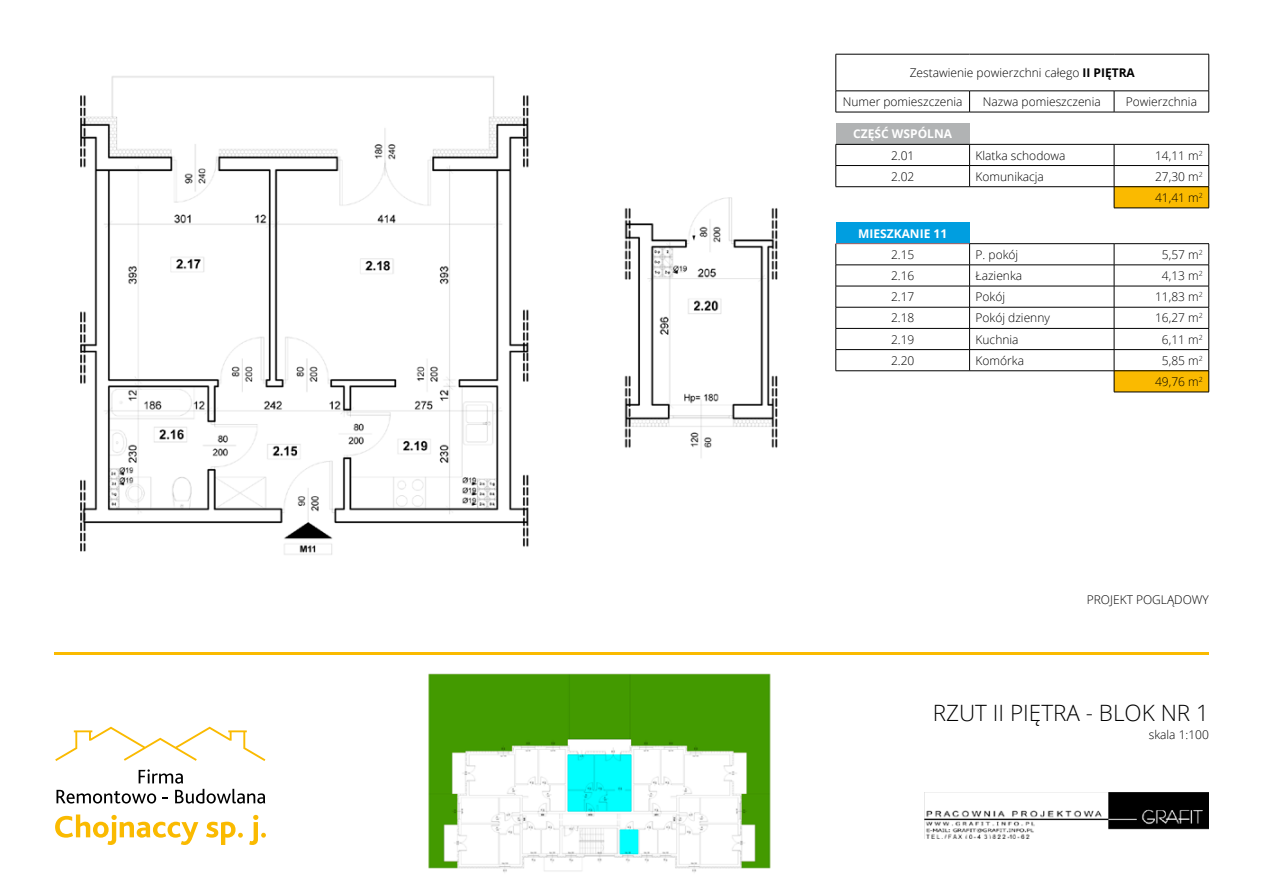
<style>
.page{position:relative;width:1263px;height:893px;background:#fff}
.page>*{position:absolute;margin:0;border:0;box-sizing:border-box;transform-origin:0 0}
.t1{font:300 22.5px "Open Sans";color:#000}
.t2{font:300 12px/21.1px "Open Sans";color:#000}
.t3{font:700 12px "Open Sans";color:#fff}
.s1{font-weight:700}
</style>
<div class="page">
<img style="left:54px;top:53px;width:1156px;height:820px">
<div style="left:836px;top:123px;width:133px;height:21px;background:#b1b3b4"></div>
<div style="left:1114px;top:187px;width:95px;height:21px;background:#faba00"></div>
<hr style="left:836px;top:54px;width:133px;height:1px;background:#000">
<hr style="left:835px;top:54px;width:1px;height:37px;background:#000">
<hr style="left:969px;top:54px;width:145px;height:1px;background:#000">
<hr style="left:1114px;top:54px;width:95px;height:1px;background:#000">
<hr style="left:1208px;top:54px;width:1px;height:37px;background:#000">
<hr style="left:836px;top:91px;width:133px;height:1px;background:#000">
<svg style="left:835px;top:91px;width:1px;height:21px"></svg>
<hr style="left:969px;top:91px;width:145px;height:1px;background:#000">
<svg style="left:969px;top:91px;width:1px;height:21px"></svg>
<hr style="left:1114px;top:91px;width:95px;height:1px;background:#000">
<svg style="left:1114px;top:91px;width:1px;height:21px"></svg>
<svg style="left:1208px;top:91px;width:1px;height:21px"></svg>
<hr style="left:836px;top:112px;width:133px;height:1px;background:#000">
<hr style="left:969px;top:112px;width:145px;height:1px;background:#000">
<hr style="left:1114px;top:112px;width:95px;height:1px;background:#000">
<hr style="left:969px;top:144px;width:145px;height:1px;background:#000">
<hr style="left:1114px;top:144px;width:95px;height:1px;background:#000">
<hr style="left:836px;top:165px;width:133px;height:1px;background:#000">
<svg style="left:835px;top:145px;width:1px;height:42px"></svg>
<hr style="left:969px;top:165px;width:145px;height:1px;background:#000">
<svg style="left:969px;top:145px;width:1px;height:41px"></svg>
<hr style="left:1114px;top:165px;width:95px;height:1px;background:#000">
<hr style="left:836px;top:186px;width:133px;height:1px;background:#000">
<hr style="left:969px;top:186px;width:145px;height:1px;background:#000">
<hr style="left:1114px;top:186px;width:95px;height:1px;background:#000">
<svg style="left:1114px;top:145px;width:1px;height:63px"></svg>
<svg style="left:1208px;top:145px;width:1px;height:63px"></svg>
<hr style="left:1114px;top:208px;width:95px;height:1px;background:#000">
<hr style="left:836px;top:144px;width:133px;height:1px;background:#000">
<div style="left:836px;top:222px;width:133px;height:22px;background:#009ee0"></div>
<div style="left:1114px;top:371px;width:95px;height:21px;background:#faba00"></div>
<hr style="left:969px;top:243px;width:145px;height:1px;background:#000">
<hr style="left:1114px;top:243px;width:95px;height:1px;background:#000">
<hr style="left:836px;top:265px;width:133px;height:1px;background:#000">
<hr style="left:969px;top:265px;width:145px;height:1px;background:#000">
<hr style="left:1114px;top:265px;width:95px;height:1px;background:#000">
<hr style="left:836px;top:286px;width:133px;height:1px;background:#000">
<hr style="left:969px;top:286px;width:145px;height:1px;background:#000">
<hr style="left:1114px;top:286px;width:95px;height:1px;background:#000">
<hr style="left:836px;top:307px;width:133px;height:1px;background:#000">
<hr style="left:969px;top:307px;width:145px;height:1px;background:#000">
<hr style="left:1114px;top:307px;width:95px;height:1px;background:#000">
<hr style="left:836px;top:328px;width:133px;height:1px;background:#000">
<hr style="left:969px;top:328px;width:145px;height:1px;background:#000">
<hr style="left:1114px;top:328px;width:95px;height:1px;background:#000">
<hr style="left:836px;top:349px;width:133px;height:1px;background:#000">
<svg style="left:835px;top:244px;width:1px;height:127px"></svg>
<hr style="left:969px;top:349px;width:145px;height:1px;background:#000">
<svg style="left:969px;top:244px;width:1px;height:126px"></svg>
<hr style="left:1114px;top:349px;width:95px;height:1px;background:#000">
<hr style="left:836px;top:370px;width:133px;height:1px;background:#000">
<hr style="left:969px;top:370px;width:145px;height:1px;background:#000">
<hr style="left:1114px;top:370px;width:95px;height:1px;background:#000">
<svg style="left:1114px;top:244px;width:1px;height:148px"></svg>
<svg style="left:1208px;top:244px;width:1px;height:148px"></svg>
<hr style="left:1114px;top:392px;width:95px;height:1px;background:#000">
<hr style="left:836px;top:243px;width:133px;height:1px;background:#b65f5b">
<svg style="left:55px;top:727px;width:210px;height:34px"></svg>
<svg style="left:57px;top:769px;width:208px;height:34px"></svg>
<svg style="left:55px;top:814px;width:211px;height:31px"></svg>
<img style="left:925px;top:792px;width:284px;height:46px">
<hr style="left:54px;top:652px;width:1155px;height:2px;background:#faba00">
<p class="t2" style="left:910px;top:62px;width:227px">Zestawienie powierzchni całego <span class="s1">II PIĘTRA</span></p>
<p class="t2" style="left:843px;top:91px;width:121px">Numer pomieszczenia</p>
<p class="t2" style="left:983px;top:91px;width:119px">Nazwa pomieszczenia</p>
<p class="t2" style="left:1126px;top:91px;width:73px">Powierzchnia</p>
<p class="t3" style="left:853px;top:126px;width:100px">CZĘŚĆ WSPÓLNA</p>
<p class="t2" style="left:891px;top:144px;width:25px">2.01</p>
<p class="t2" style="left:975px;top:144px;width:91px">Klatka schodowa</p>
<p class="t2" style="left:1155px;top:144px;width:49px">14,11 m<sup>2</sup></p>
<p class="t2" style="left:891px;top:165px;width:25px">2.02</p>
<p class="t2" style="left:975px;top:165px;width:70px">Komunikacja</p>
<p class="t2" style="left:1155px;top:165px;width:49px">27,30 m<sup>2<br></sup>41,41 m<sup>2</sup></p>
<p class="t3" style="left:858px;top:225px;width:91px">MIESZKANIE 11</p>
<p class="t2" style="left:891px;top:244px;width:25px">2.15</p>
<p class="t2" style="left:975px;top:244px;width:44px">P. pokój</p>
<p class="t2" style="left:1162px;top:244px;width:42px">5,57 m<sup>2</sup></p>
<p class="t2" style="left:891px;top:265px;width:25px">2.16</p>
<p class="t2" style="left:975px;top:265px;width:48px">Łazienka</p>
<p class="t2" style="left:1162px;top:265px;width:42px">4,13 m<sup>2</sup></p>
<p class="t2" style="left:891px;top:286px;width:25px">2.17</p>
<p class="t2" style="left:975px;top:286px;width:31px">Pokój</p>
<p class="t2" style="left:1155px;top:286px;width:49px">11,83 m<sup>2</sup></p>
<p class="t2" style="left:891px;top:307px;width:25px">2.18</p>
<p class="t2" style="left:975px;top:307px;width:76px">Pokój dzienny</p>
<p class="t2" style="left:1155px;top:307px;width:49px">16,27 m<sup>2</sup></p>
<p class="t2" style="left:891px;top:328px;width:25px">2.19</p>
<p class="t2" style="left:975px;top:328px;width:44px">Kuchnia</p>
<p class="t2" style="left:1162px;top:328px;width:42px">6,11 m<sup>2</sup></p>
<p class="t2" style="left:891px;top:349px;width:25px">2.20</p>
<p class="t2" style="left:975px;top:349px;width:50px">Komórka</p>
<p class="t2" style="left:1155px;top:349px;width:49px;text-align:center">5,85 m<sup>2<br></sup>49,76 m<sup>2</sup></p>
<p class="t2" style="left:1087px;top:588px;width:124px">PROJEKT POGLĄDOWY</p>
<h1 class="t1" style="left:933px;top:698px;width:278px">Rzut II pi ętra - Blok nr 1</h1>
<p class="t2" style="left:1149px;top:724px;width:62px">skala 1:100</p>
</div>
